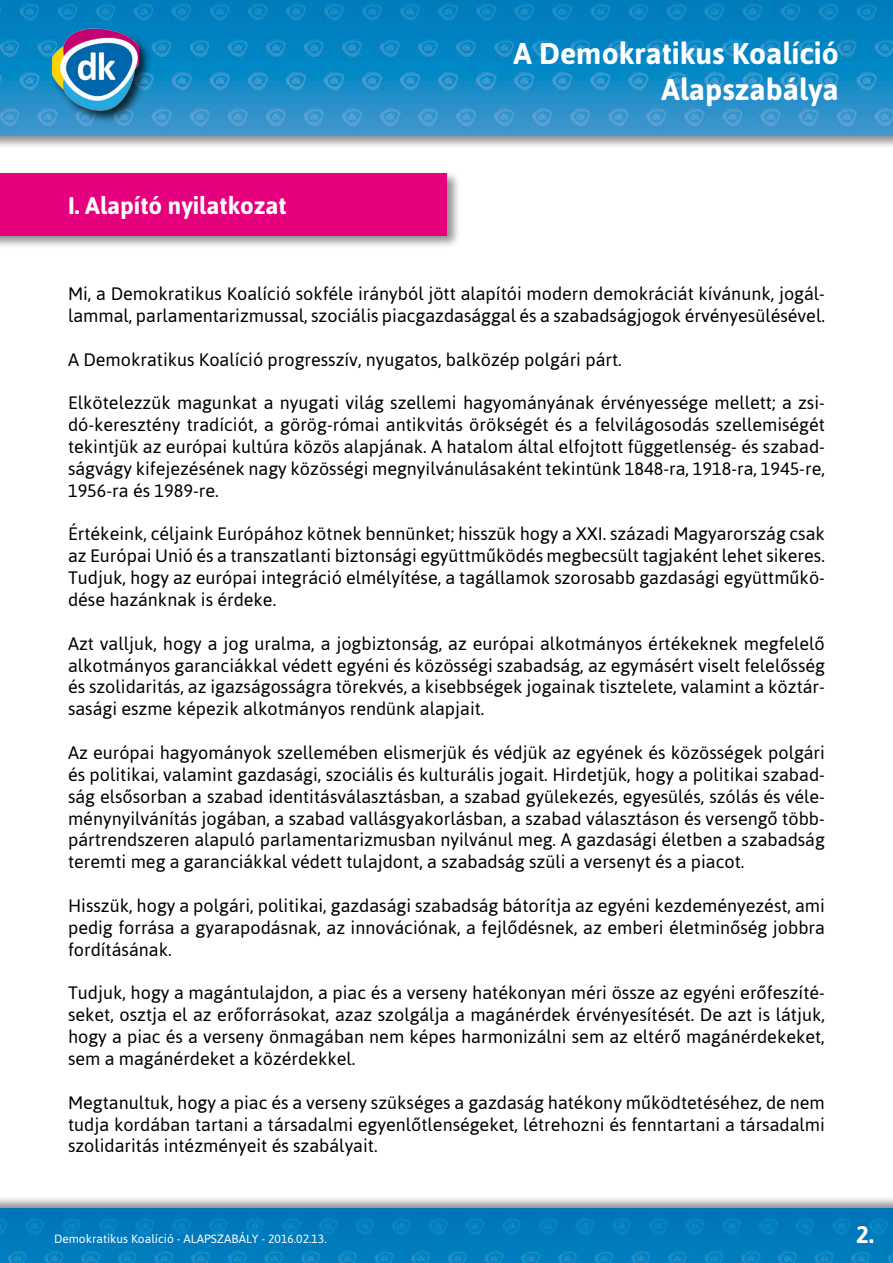
<style>
.page{position:relative;width:893px;height:1263px;background:#fff}
.page>*{position:absolute;margin:0;border:0;box-sizing:border-box;transform-origin:0 0}
.t1{font:700 30px/36px "Asap";color:#fff;text-align:right}
.t2{font:700 24px "Asap";color:#fff}
.t3{font:18px/21.9px "Asap";color:#000;text-align:justify}
.t4{font:12px "Asap";color:#fff}
</style>
<div class="page">
<div style="left:0;top:0;width:893px;height:149px;background:#000;opacity:.45"></div>
<img style="left:0;top:0;width:893px;height:136px">
<div style="left:50px;top:26px;width:103px;height:98px;background:#000;opacity:.75"></div>
<img style="left:53px;top:24px;width:85px;height:89px">
<div style="left:0;top:1195px;width:893px;height:68px;background:#000;opacity:.45"></div>
<img style="left:0;top:1209px;width:893px;height:54px">
<div style="left:0;top:171px;width:460px;height:79px;background:#000;opacity:.45"></div>
<div style="left:0;top:173px;width:446px;height:62px;background:#e6007d"></div>
<h2 class="t2" style="left:68px;top:191px;width:220px">I. Alapító nyilatkozat</h2>
<h1 class="t1" style="left:514px;top:35px;width:327px">A Demokratikus Koalíció<br>Alapszabálya</h1>
<p class="t3" style="left:68px;top:283px;width:758px">Mi, a Demokratikus Koalíció sokféle irányból jött alapítói modern demokráciát kívánunk, jogál&shy;lammal, parlamentarizmussal, szociális piacgazdasággal és a szabadságjogok érvényesülésével.</p>
<p class="t3" style="left:68px;top:348px;width:555px">A Demokratikus Koalíció progresszív, nyugatos, balközép polgári párt.</p>
<p class="t3" style="left:68px;top:392px;width:758px">Elkötelezzük magunkat a nyugati világ szellemi hagyományának érvényessége mellett; a zsi&shy;dó-keresztény tradíciót, a görög-római antikvitás örökségét és a felvilágosodás szellemiségét tekintjük az európai kultúra közös alapjának. A hatalom által elfojtott függetlenség- és szabad&shy;ságvágy kifejezésének nagy közösségi megnyilvánulásaként tekintünk 1848-ra, 1918-ra, 1945-re, 1956-ra és 1989-re.</p>
<p class="t3" style="left:68px;top:523px;width:758px">Értékeink, céljaink Európához kötnek bennünket; hisszük hogy a XXI. századi Magyarország csak az Európai Unió és a transzatlanti biztonsági együttműködés megbecsült tagjaként lehet sikeres.<br>Tudjuk, hogy az európai integráció elmélyítése, a tagállamok szorosabb gazdasági együttműkö&shy;dése hazánknak is érdeke.</p>
<p class="t3" style="left:68px;top:632px;width:758px">Azt valljuk, hogy a jog uralma, a jogbiztonság, az európai alkotmányos értékeknek megfelelő alkotmányos garanciákkal védett egyéni és közösségi szabadság, az egymásért viselt felelősség és szolidaritás, az igazságosságra törekvés, a kisebbségek jogainak tisztelete, valamint a köztár&shy;sasági eszme képezik alkotmányos rendünk alapjait.</p>
<p class="t3" style="left:68px;top:741px;width:758px">Az európai hagyományok szellemében elismerjük és védjük az egyének és közösségek polgári és politikai, valamint gazdasági, szociális és kulturális jogait. Hirdetjük, hogy a politikai szabad&shy;ság elsősorban a szabad identitásválasztásban, a szabad gyülekezés, egyesülés, szólás és véle&shy;ménynyilvánítás jogában, a szabad vallásgyakorlásban, a szabad választáson és versengő több&shy;pártrendszeren alapuló parlamentarizmusban nyilvánul meg. A gazdasági életben a szabadság teremti meg a garanciákkal védett tulajdont, a szabadság szüli a versenyt és a piacot.</p>
<p class="t3" style="left:68px;top:894px;width:758px">Hisszük, hogy a polgári, politikai, gazdasági szabadság bátorítja az egyéni kezdeményezést, ami pedig forrása a gyarapodásnak, az innovációnak, a fejlődésnek, az emberi életminőség jobbra fordításának.</p>
<p class="t3" style="left:68px;top:982px;width:758px">Tudjuk, hogy a magántulajdon, a piac és a verseny hatékonyan méri össze az egyéni erőfeszíté&shy;seket, osztja el az erőforrásokat, azaz szolgálja a magánérdek érvényesítését. De azt is látjuk, hogy a piac és a verseny önmagában nem képes harmonizálni sem az eltérő magánérdekeket, sem a magánérdeket a közérdekkel.</p>
<p class="t3" style="left:68px;top:1091px;width:758px">Megtanultuk, hogy a piac és a verseny szükséges a gazdaság hatékony működtetéséhez, de nem tudja kordában tartani a társadalmi egyenlőtlenségeket, létrehozni és fenntartani a társadalmi szolidaritás intézményeit és szabályait.</p>
<p class="t4" style="left:54px;top:1232px;width:274px">Demokratikus Koalíció - ALAPSZABÁLY - 2016.02.13.</p>
<h2 class="t2" style="left:856px;top:1220px;width:19px">2.</h2>
</div>
